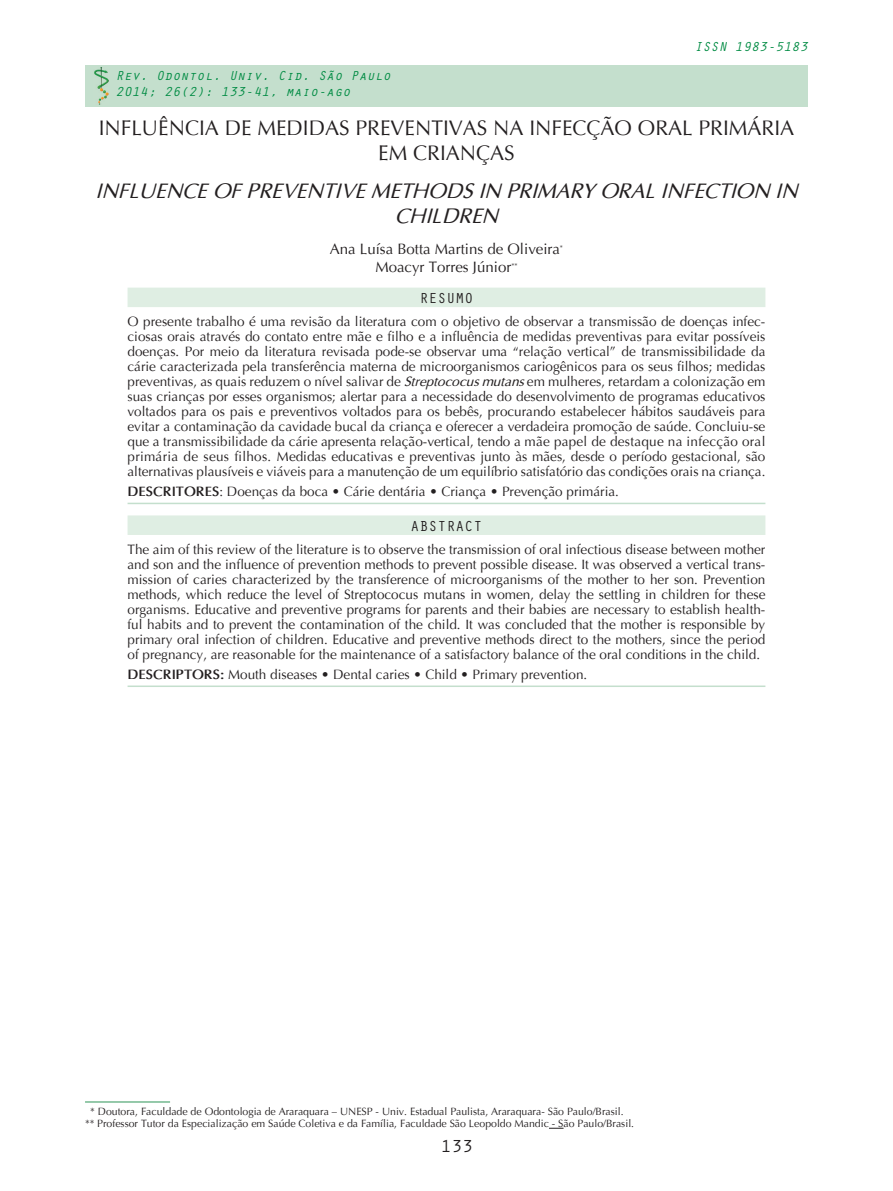
<style>
.page{position:relative;width:893px;height:1191px;background:#fff}
.page>*{position:absolute;margin:0;border:0;box-sizing:border-box;transform-origin:0 0}
.t1{font:21px/25.2px "Optima";color:#231f20;text-align:center}
.t2{font:italic 21px/25.2px "Optima";color:#231f20;text-align:center}
.t3{font:18px "Orator Std";color:#231f20}
.t4{font:15px/18px "Optima";color:#231f20;text-align:center}
.t5{font:15px "Orator Std";color:#231f20}
.t6{font:13.5px/15px "Optima";color:#231f20;text-align:justify}
.t7{font:italic 13.5px/16.2px "Orator Std";color:#008b43}
.t8{font:10.5px/12.6px "Optima";color:#231f20;text-align:center}
.s1{font-style:italic}
.s2{font-weight:700}
</style>
<div class="page">
<div style="left:85px;top:65px;width:723px;height:41px;background:#c4dfcd"></div>
<img style="left:94px;top:67px;width:15px;height:37px">
<div style="left:128px;top:288px;width:637px;height:19px;background:#dfeee3"></div>
<hr style="left:128px;top:503px;width:637px;height:1px;background:#c4dfcd">
<div style="left:128px;top:515px;width:637px;height:20px;background:#dfeee3"></div>
<hr style="left:128px;top:685px;width:637px;height:2px;background:#c4dfcd">
<hr style="left:85px;top:1101px;width:85px;height:1px;background:#73b88f">
<svg style="left:549px;top:1128px;width:15px;height:1px"></svg>
<p class="t7" style="left:116px;top:66px;width:277px">Rev. Odontol. Univ. Cid. São Paulo<br>2014; 26(2): 133-41, maio-ago</p>
<p class="t7" style="left:694px;top:38px;width:115px">ISSN 1983-5183</p>
<h1 class="t1" style="left:99px;top:116px;width:697px">INFLUÊNCIA DE MEDIDAS PREVENTIVAS NA INFECÇÃO ORAL PRIMÁRIA<br>EM CRIANÇAS</h1>
<h1 class="t2" style="left:96px;top:178px;width:703px">INFLUENCE OF PREVENTIVE METHODS IN PRIMARY ORAL INFECTION IN<br>CHILDREN</h1>
<p class="t4" style="left:330px;top:240px;width:235px">Ana Luísa Botta Martins de Oliveira<sup>*<br></sup>Moacyr Torres Júnior<sup>**</sup></p>
<p class="t5" style="left:419px;top:287px;width:55px">RESUMO</p>
<p class="t6" style="left:128px;top:314px;width:639px">O presente trabalho é uma revisão da literatura com o objetivo de observar a transmissão de doenças infec&shy;ciosas orais através do contato entre mãe e filho e a influência de medidas preventivas para evitar possíveis doenças. Por meio da literatura revisada pode-se observar uma “relação vertical” de transmissibilidade da cárie caracterizada pela transferência materna de microorganismos cariogênicos para os seus filhos; medidas preventivas, as quais reduzem o nível salivar de <span class="s1">Streptococus mutans</span> em mulheres, retardam a colonização em suas crianças por esses organismos; alertar para a necessidade do desenvolvimento de programas educativos voltados para os pais e preventivos voltados para os bebês, procurando estabelecer hábitos saudáveis para evitar a contaminação da cavidade bucal da criança e oferecer a verdadeira promoção de saúde. Concluiu-se que a transmissibilidade da cárie apresenta relação-vertical, tendo a mãe papel de destaque na infecção oral primária de seus filhos. Medidas educativas e preventivas junto às mães, desde o período gestacional, são alternativas plausíveis e viáveis para a manutenção de um equilíbrio satisfatório das condições orais na criança.</p>
<p class="t6" style="left:128px;top:484px;width:493px"><span class="s2">DESCRITORES</span>: Doenças da boca • Cárie dentária • Criança • Prevenção primária.</p>
<p class="t5" style="left:410px;top:515px;width:73px">ABSTRACT</p>
<p class="t6" style="left:128px;top:542px;width:639px">The aim of this review of the literature is to observe the transmission of oral infectious disease between mother and son and the influence of prevention methods to prevent possible disease. It was observed a vertical trans&shy;mission of caries characterized by the transference of microorganisms of the mother to her son. Prevention methods, which reduce the level of Streptococus mutans in women, delay the settling in children for these organisms. Educative and preventive programs for parents and their babies are necessary to establish health&shy;ful habits and to prevent the contamination of the child. It was concluded that the mother is responsible by primary oral infection of children. Educative and preventive methods direct to the mothers, since the period of pregnancy, are reasonable for the maintenance of a satisfactory balance of the oral conditions in the child.</p>
<p class="t6" style="left:128px;top:666px;width:461px"><span class="s2">DESCRIPTORS:</span> Mouth diseases • Dental caries • Child • Primary prevention.</p>
<p class="t8" style="left:85px;top:1105px;width:551px">* Doutora, Faculdade de Odontologia de Araraquara – UNESP - Univ. Estadual Paulista, Araraquara- São Paulo/Brasil.<br>** Professor Tutor da Especialização em Saúde Coletiva e da Família, Faculdade São Leopoldo Mandic - São Paulo/Brasil.</p>
<h2 class="t3" style="left:441px;top:1133px;width:34px">133</h2>
</div>
